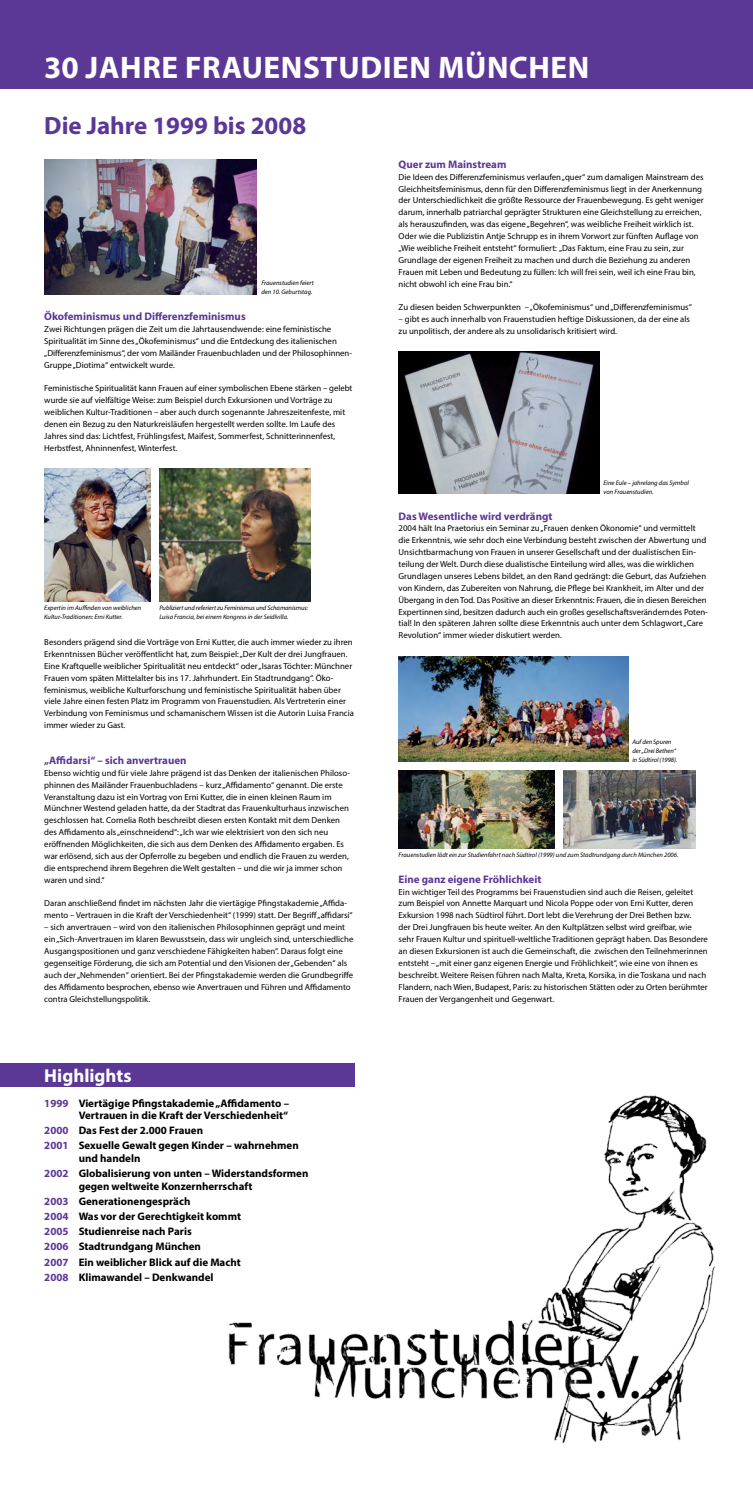
<style>
.page{position:relative;width:753px;height:1489px;background:#fff}
.page>*{position:absolute;margin:0;border:0;box-sizing:border-box;transform-origin:0 0}
.t1{font:700 31.25px "Myriad Pro";letter-spacing:.02em;color:#fff}
.t2{font:700 25px "Myriad Pro";color:#5c3896}
.t3{font:700 18.75px "Myriad Pro";color:#fff}
.t4{font:700 11px/15.1px "Myriad Pro";color:#000}
.t5{font:700 11px "Myriad Pro";color:#5c3896}
.t6{font:8.75px/11.9px "Myriad Pro";color:#000}
.t7{font:italic 6.5px/8.8px "Myriad Pro";color:#000}
.s1{color:#5c3896}
</style>
<div class="page">
<img style="left:222px;top:1077px;width:493px;height:367px">
<img style="left:399px;top:656px;width:229px;height:105px">
<div style="left:0;top:0;width:753px;height:89px;background:#5c3896"></div>
<div style="left:0;top:1063px;width:354px;height:23px;background:#5c3896"></div>
<img style="left:44px;top:159px;width:213px;height:135px">
<img style="left:44px;top:469px;width:107px;height:133px">
<img style="left:159px;top:469px;width:151px;height:133px">
<img style="left:399px;top:352px;width:200px;height:141px">
<img style="left:564px;top:770px;width:131px;height:78px">
<img style="left:399px;top:770px;width:156px;height:78px">
<h1 class="t1" style="left:44px;top:47px;width:547px">30 Jahre Frauenstudien München</h1>
<h2 class="t2" style="left:44px;top:109px;width:263px">Die Jahre 1999 bis 2008</h2>
<p class="t7" style="left:261px;top:278px;width:54px">Frauenstudien feiert den 10. Geburtstag.</p>
<p class="t5" style="left:44px;top:309px;width:203px">Ökofeminismus und Differenzfeminismus</p>
<p class="t6" style="left:44px;top:323px;width:309px">Zwei Richtungen prägen die Zeit um die Jahrtausendwende: eine feministische Spiritualität im Sinne des „Ökofeminismus“ und die Entdeckung des italienischen „Differenzfeminismus“, der vom Mailänder Frauenbuchladen und der Philosophinnen-Gruppe „Diotima“ entwickelt wurde.</p>
<p class="t6" style="left:44px;top:382px;width:310px">Feministische Spiritualität kann Frauen auf einer symbolischen Ebene stärken – gelebt wurde sie auf vielfältige Weise: zum Beispiel durch Exkursionen und Vorträge zu weiblichen Kultur-Traditionen – aber auch durch sogenannte Jahreszeitenfeste, mit denen ein Bezug zu den Naturkreisläufen hergestellt werden sollte. Im Laufe des Jahres sind das: Lichtfest, Frühlingsfest, Maifest, Sommerfest, Schnitterinnenfest, Herbstfest, Ahninnenfest, Winterfest.</p>
<p class="t7" style="left:44px;top:603px;width:99px">Expertin im Auffinden von weiblichen<br>Kultur-Traditionen: Erni Kutter.</p>
<p class="t7" style="left:159px;top:603px;width:150px">Publiziert und referiert zu Feminismus und Schamanismus:<br>Luisa Francia, bei einem Kongress in der Seidlvilla.</p>
<p class="t6" style="left:44px;top:636px;width:311px">Besonders prägend sind die Vorträge von Erni Kutter, die auch immer wieder zu ihren Erkenntnissen Bücher veröffentlicht hat, zum Beispiel: „Der Kult der drei Jungfrauen.<br>Eine Kraftquelle weiblicher Spiritualität neu entdeckt“ oder „Isaras Töchter: Münchner Frauen vom späten Mittelalter bis ins 17. Jahrhundert. Ein Stadtrundgang“. Öko&shy;feminismus, weibliche Kulturforschung und feministische Spiritualität haben über viele Jahre einen festen Platz im Programm von Frauenstudien. Als Vertreterin einer Verbindung von Feminismus und schamanischem Wissen ist die Autorin Luisa Francia immer wieder zu Gast.</p>
<p class="t5" style="left:44px;top:753px;width:144px">„Affidarsi“ – sich anvertrauen</p>
<p class="t6" style="left:44px;top:766px;width:307px">Ebenso wichtig und für viele Jahre prägend ist das Denken der italienischen Philoso&shy;phinnen des Mailänder Frauenbuchladens – kurz „Affidamento“ genannt. Die erste Veranstaltung dazu ist ein Vortrag von Erni Kutter, die in einen kleinen Raum im Münchner Westend geladen hatte, da der Stadtrat das Frauenkulturhaus inzwischen geschlossen hat. Cornelia Roth beschreibt diesen ersten Kontakt mit dem Denken des Affidamento als „einschneidend“: „Ich war wie elektrisiert von den sich neu eröffnenden Möglichkeiten, die sich aus dem Denken des Affidamento ergaben. Es war erlösend, sich aus der Opferrolle zu begeben und endlich die Frauen zu werden, die entsprechend ihrem Begehren die Welt gestalten – und die wir ja immer schon waren und sind.“</p>
<p class="t6" style="left:44px;top:897px;width:310px">Daran anschließend findet im nächsten Jahr die viertägige Pfingstakademie „Affida&shy;mento – Vertrauen in die Kraft der Verschiedenheit“ (1999) statt. Der Begriff „affidarsi“</p>
<p class="t6" style="left:44px;top:921px;width:311px">– sich anvertrauen – wird von den italienischen Philosophinnen geprägt und meint ein „Sich-Anvertrauen im klaren Bewusstsein, dass wir ungleich sind, unterschiedliche Ausgangspositionen und ganz verschiedene Fähigkeiten haben“. Daraus folgt eine gegenseitige Förderung, die sich am Potential und den Visionen der „Gebenden“ als auch der „Nehmenden“ orientiert. Bei der Pfingstakademie werden die Grundbegriffe des Affidamento besprochen, ebenso wie Anvertrauen und Führen und Affidamento contra Gleichstellungspolitik.</p>
<h3 class="t3" style="left:44px;top:1062px;width:89px">Highlights</h3>
<p class="t4" style="left:44px;top:1096px;width:246px;line-height:12.5px;text-align:right"><span class="s1">1999</span> Viertägige Pfingstakademie „Affidamento –<br>Vertrauen in die Kraft der Verschiedenheit“</p>
<p class="t4" style="left:44px;top:1122px;width:256px"><span class="s1">2000</span> Das Fest der 2.000 Frauen<br><span class="s1">2001</span> Sexuelle Gewalt gegen Kinder – wahrnehmen</p>
<p class="t4" style="left:44px;top:1150px;width:266px;text-indent:34px">und handeln<br><span class="s1">2002</span> Globalisierung von unten – Widerstandsformen</p>
<p class="t4" style="left:44px;top:1177px;width:210px;text-indent:34px">gegen weltweite Konzernherrschaft<br><span class="s1">2003</span> Generationengespräch<br><span class="s1">2004</span> Was vor der Gerechtigkeit kommt<br><span class="s1">2005</span> Studienreise nach Paris<br><span class="s1">2006</span> Stadtrundgang München<br><span class="s1">2007</span> Ein weiblicher Blick auf die Macht<br><span class="s1">2008</span> Klimawandel – Denkwandel</p>
<p class="t5" style="left:399px;top:157px;width:109px">Quer zum Mainstream</p>
<p class="t6" style="left:399px;top:171px;width:306px">Die Ideen des Differenzfeminismus verlaufen „quer“ zum damaligen Mainstream des Gleichheitsfeminismus, denn für den Differenzfeminismus liegt in der Anerkennung der Unterschiedlichkeit die größte Ressource der Frauenbewegung. Es geht weniger darum, innerhalb patriarchal geprägter Strukturen eine Gleichstellung zu erreichen, als herauszufinden, was das eigene „Begehren“, was weibliche Freiheit wirklich ist.<br>Oder wie die Publizistin Antje Schrupp es in ihrem Vorwort zur fünften Auflage von „Wie weibliche Freiheit entsteht“ formuliert: „Das Faktum, eine Frau zu sein, zur Grundlage der eigenen Freiheit zu machen und durch die Beziehung zu anderen Frauen mit Leben und Bedeutung zu füllen: Ich will frei sein, weil ich eine Frau bin, nicht obwohl ich eine Frau bin.“</p>
<p class="t6" style="left:399px;top:301px;width:295px">Zu diesen beiden Schwerpunkten – „Ökofeminismus“ und „Differenzfeminismus“</p>
<p class="t6" style="left:399px;top:313px;width:293px">– gibt es auch innerhalb von Frauenstudien heftige Diskussionen, da der eine als zu unpolitisch, der andere als zu unsolidarisch kritisiert wird.</p>
<p class="t7" style="left:603px;top:478px;width:87px">Eine Eule – jahrelang das Symbol von Frauenstudien.</p>
<p class="t5" style="left:399px;top:508px;width:155px">Das Wesentliche wird verdrängt</p>
<p class="t6" style="left:399px;top:522px;width:310px">2004 hält Ina Praetorius ein Seminar zu „Frauen denken Ökonomie“ und vermittelt die Erkenntnis, wie sehr doch eine Verbindung besteht zwischen der Abwertung und Unsichtbarmachung von Frauen in unserer Gesellschaft und der dualistischen Ein&shy;teilung der Welt. Durch diese dualistische Einteilung wird alles, was die wirklichen Grundlagen unseres Lebens bildet, an den Rand gedrängt: die Geburt, das Aufziehen von Kindern, das Zubereiten von Nahrung, die Pflege bei Krankheit, im Alter und der Übergang in den Tod. Das Positive an dieser Erkenntnis: Frauen, die in diesen Bereichen Expertinnen sind, besitzen dadurch auch ein großes gesellschaftsveränderndes Poten&shy;tial! In den späteren Jahren sollte diese Erkenntnis auch unter dem Schlagwort „Care Revolution“ immer wieder diskutiert werden.</p>
<p class="t7" style="left:632px;top:737px;width:46px">Auf den Spuren der „Drei Bethen“ in Südtirol (1998).</p>
<p class="t7" style="left:399px;top:850px;width:281px">Frauenstudien lädt ein zur Studienfahrt nach Südtirol (1999) und zum Stadtrundgang durch München 2006.</p>
<p class="t5" style="left:399px;top:871px;width:144px">Eine ganz eigene Fröhlichkeit</p>
<p class="t6" style="left:399px;top:885px;width:311px">Ein wichtiger Teil des Programms bei Frauenstudien sind auch die Reisen, geleitet zum Beispiel von Annette Marquart und Nicola Poppe oder von Erni Kutter, deren Exkursion 1998 nach Südtirol führt. Dort lebt die Verehrung der Drei Bethen bzw.<br>der Drei Jungfrauen bis heute weiter. An den Kultplätzen selbst wird greifbar, wie sehr Frauen Kultur und spirituell-weltliche Traditionen geprägt haben. Das Besondere an diesen Exkursionen ist auch die Gemeinschaft, die zwischen den Teilnehmerinnen entsteht – „mit einer ganz eigenen Energie und Fröhlichkeit“, wie eine von ihnen es beschreibt. Weitere Reisen führen nach Malta, Kreta, Korsika, in die Toskana und nach Flandern, nach Wien, Budapest, Paris: zu historischen Stätten oder zu Orten berühmter Frauen der Vergangenheit und Gegenwart.</p>
</div>
